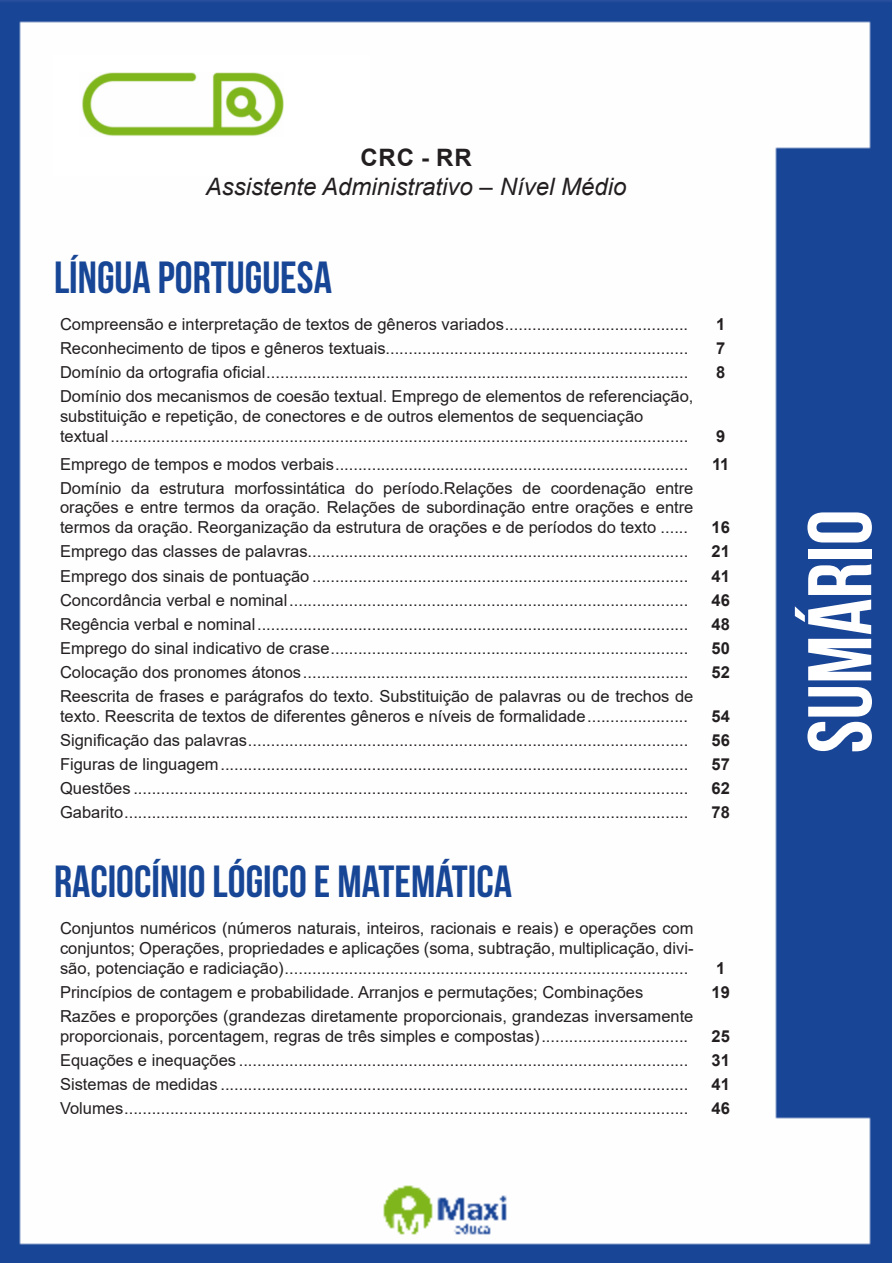
<style>
.page{position:relative;width:893px;height:1263px;background:#fff}
.page>*{position:absolute;margin:0;border:0;box-sizing:border-box;transform-origin:0 0}
.t1{font:700 90px "Bebas Neue";color:#fff}
.t2{font:700 45px "Bebas Neue";color:#184696}
.t3{font:italic 24px "Arial";color:#231f20}
.t4{font:700 24px "Arial";color:#231f20}
.ALTERNATIVAS{font:16.5px/19.8px "Arial";color:#231f20}
.TÍTULO_MATÉRIA{font:16.5px/19.8px "Arial";color:#231f20;text-align:justify}
.ALTERNATIVAS-2{font:700 16.5px "Arial";color:#231f20}
.TÍTULO_MATÉRIA-2{font:700 16.5px "Arial";color:#231f20}
</style>
<div class="page">
<img style="left:0;top:0;width:892px;height:1263px">
<div style="left:53px;top:55px;width:317px;height:121px;background:#fff"></div>
<img style="left:82px;top:72px;width:201px;height:64px">
<p class="t4" style="left:360px;top:141px;width:113px">CRC - RR</p>
<p class="t3" style="left:206px;top:171px;width:422px">Assistente Administrativo – Nível Médio</p>
<p class="t2" style="left:54px;top:253px;width:279px">LÍNGUA PORTUGUESA</p>
<p class="TÍTULO_MATÉRIA" style="left:60px;top:314px;width:630px">Compreensão e interpretação de textos de gêneros variados........................................</p>
<p class="TÍTULO_MATÉRIA-2" style="left:716px;top:312px;width:11px">1</p>
<p class="ALTERNATIVAS" style="left:60px;top:338px;width:630px">Reconhecimento de tipos e gêneros textuais..................................................................</p>
<p class="ALTERNATIVAS-2" style="left:716px;top:336px;width:11px">7</p>
<p class="ALTERNATIVAS" style="left:60px;top:362px;width:630px">Domínio da ortografia oficial............................................................................................</p>
<p class="ALTERNATIVAS-2" style="left:716px;top:360px;width:11px">8</p>
<p class="ALTERNATIVAS" style="left:60px;top:386px;width:635px">Domínio dos mecanismos de coesão textual. Emprego de elementos de referenciação, substituição e repetição, de conectores e de outros elementos de sequenciação</p>
<p class="ALTERNATIVAS" style="left:60px;top:426px;width:630px">textual..............................................................................................................................</p>
<p class="ALTERNATIVAS-2" style="left:716px;top:424px;width:11px">9</p>
<p class="ALTERNATIVAS" style="left:60px;top:454px;width:630px">Emprego de tempos e modos verbais.............................................................................</p>
<p class="ALTERNATIVAS-2" style="left:712px;top:452px;width:19px">11</p>
<p class="ALTERNATIVAS" style="left:60px;top:478px;width:635px;text-align:justify">Domínio da estrutura morfossintática do período.Relações de coordenação entre orações e entre termos da oração. Relações de subordinação entre orações e entre termos da oração. Reorganização da estrutura de orações e de períodos do texto ......</p>
<p class="ALTERNATIVAS-2" style="left:712px;top:516px;width:20px">16</p>
<p class="ALTERNATIVAS" style="left:60px;top:541px;width:630px">Emprego das classes de palavras...................................................................................</p>
<p class="ALTERNATIVAS-2" style="left:712px;top:540px;width:20px">21</p>
<p class="ALTERNATIVAS" style="left:60px;top:566px;width:630px">Emprego dos sinais de pontuação ..................................................................................</p>
<p class="ALTERNATIVAS-2" style="left:712px;top:564px;width:20px">41</p>
<p class="ALTERNATIVAS" style="left:60px;top:590px;width:630px">Concordância verbal e nominal.......................................................................................</p>
<p class="ALTERNATIVAS-2" style="left:712px;top:589px;width:20px">46</p>
<p class="ALTERNATIVAS" style="left:60px;top:614px;width:630px">Regência verbal e nominal..............................................................................................</p>
<p class="ALTERNATIVAS-2" style="left:712px;top:613px;width:20px">48</p>
<p class="ALTERNATIVAS" style="left:60px;top:638px;width:630px">Emprego do sinal indicativo de crase..............................................................................</p>
<p class="ALTERNATIVAS-2" style="left:712px;top:637px;width:20px">50</p>
<p class="ALTERNATIVAS" style="left:60px;top:662px;width:630px">Colocação dos pronomes átonos....................................................................................</p>
<p class="ALTERNATIVAS-2" style="left:712px;top:661px;width:20px">52</p>
<p class="ALTERNATIVAS" style="left:60px;top:686px;width:635px">Reescrita de frases e parágrafos do texto. Substituição de palavras ou de trechos de texto. Reescrita de textos de diferentes gêneros e níveis de formalidade......................</p>
<p class="ALTERNATIVAS-2" style="left:712px;top:704px;width:20px">54</p>
<p class="ALTERNATIVAS" style="left:60px;top:730px;width:630px">Significação das palavras................................................................................................</p>
<p class="ALTERNATIVAS-2" style="left:712px;top:728px;width:20px">56</p>
<p class="ALTERNATIVAS" style="left:60px;top:754px;width:630px">Figuras de linguagem......................................................................................................</p>
<p class="ALTERNATIVAS-2" style="left:712px;top:752px;width:20px">57</p>
<p class="ALTERNATIVAS" style="left:60px;top:778px;width:630px">Questões .........................................................................................................................</p>
<p class="ALTERNATIVAS-2" style="left:712px;top:776px;width:20px">62</p>
<p class="ALTERNATIVAS" style="left:60px;top:802px;width:630px">Gabarito...........................................................................................................................</p>
<p class="ALTERNATIVAS-2" style="left:712px;top:800px;width:20px">78</p>
<p class="t2" style="left:54px;top:857px;width:460px">RACIOCÍNIO LÓGICO E MATEMÁTICA</p>
<p class="TÍTULO_MATÉRIA" style="left:60px;top:918px;width:635px">Conjuntos numéricos (números naturais, inteiros, racionais e reais) e operações com conjuntos; Operações, propriedades e aplicações (soma, subtração, multiplicação, divi&shy;são, potenciação e radiciação)........................................................................................</p>
<p class="TÍTULO_MATÉRIA-2" style="left:716px;top:956px;width:11px">1</p>
<p class="ALTERNATIVAS" style="left:60px;top:982px;width:585px">Princípios de contagem e probabilidade. Arranjos e permutações; Combinações</p>
<p class="ALTERNATIVAS-2" style="left:712px;top:980px;width:20px">19</p>
<p class="ALTERNATIVAS" style="left:60px;top:1006px;width:635px">Razões e proporções (grandezas diretamente proporcionais, grandezas inversamente proporcionais, porcentagem, regras de três simples e compostas)................................</p>
<p class="ALTERNATIVAS-2" style="left:712px;top:1024px;width:20px">25</p>
<p class="ALTERNATIVAS" style="left:60px;top:1050px;width:630px">Equações e inequações ..................................................................................................</p>
<p class="ALTERNATIVAS-2" style="left:712px;top:1048px;width:20px">31</p>
<p class="ALTERNATIVAS" style="left:60px;top:1074px;width:630px">Sistemas de medidas ......................................................................................................</p>
<p class="ALTERNATIVAS-2" style="left:712px;top:1072px;width:20px">41</p>
<p class="ALTERNATIVAS" style="left:60px;top:1098px;width:630px">Volumes...........................................................................................................................</p>
<p class="ALTERNATIVAS-2" style="left:712px;top:1096px;width:20px">46</p>
<h1 class="t1" style="left:791px;top:753px;width:245px;rotate:-90deg">SUMÁRIO</h1>
</div>
